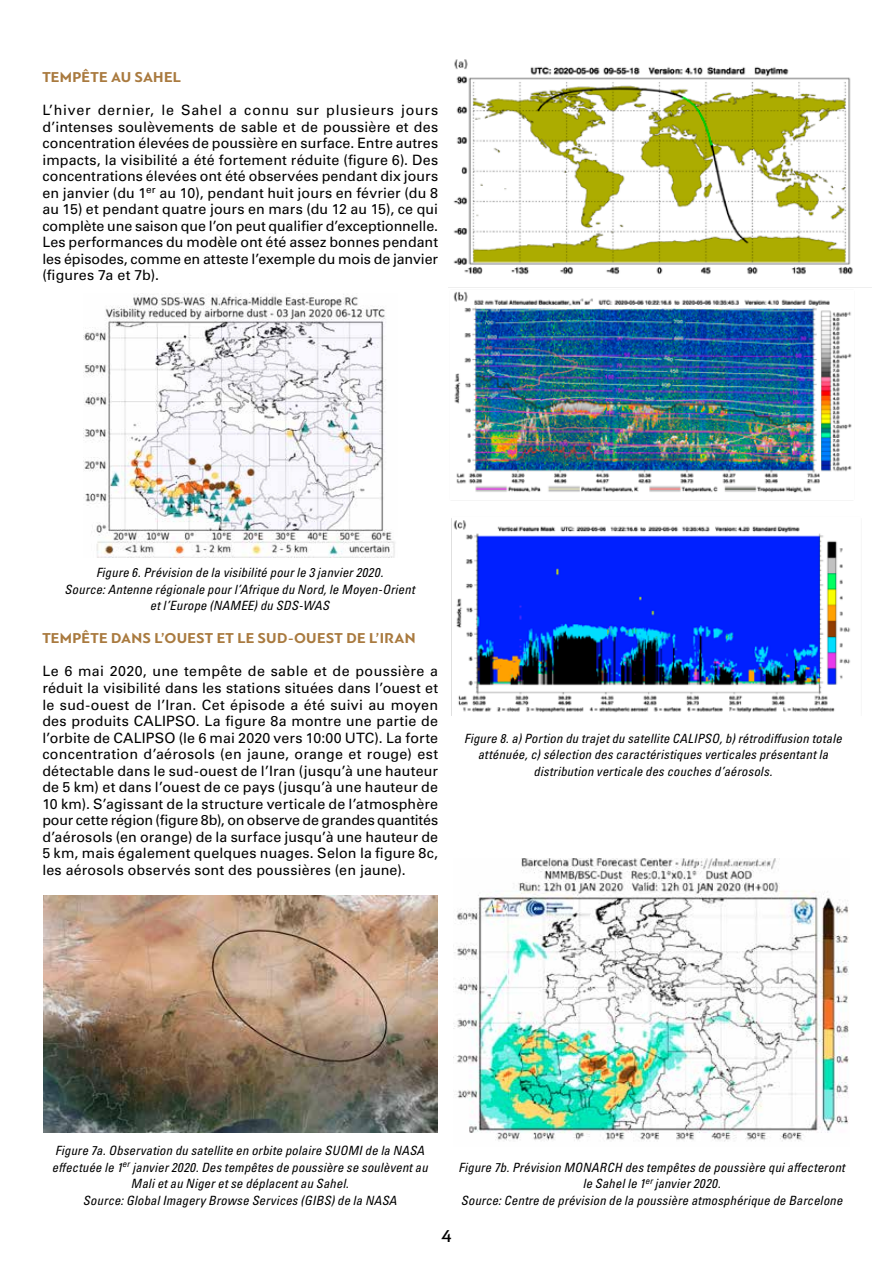
<style>
.page{position:relative;width:893px;height:1263px;background:#fff}
.page>*{position:absolute;margin:0;border:0;box-sizing:border-box;transform-origin:0 0}
.t1{font:500 18px "PF Bague Sans Pro";color:#000}
.t2{font:700 15px "PF Bague Sans Pro";letter-spacing:.02em;color:#a97a3f}
.t3{font:14.25px/16.5px "Univers LTCYR 55 Roman";letter-spacing:.005em;color:#000;text-align:justify}
.t4{font:12.75px/16.5px "Univers LTCYR 57 Condensed Obl";letter-spacing:.015em;color:#000;text-align:center}
</style>
<div class="page">
<img style="left:448px;top:59px;width:424px;height:656px">
<img style="left:83px;top:293px;width:312px;height:264px">
<img style="left:454px;top:858px;width:395px;height:284px">
<img style="left:43px;top:896px;width:394px;height:237px">
<p class="t2" style="left:42px;top:68px;width:140px">TEMPÊTE AU SAHEL</p>
<p class="t3" style="left:42px;top:101px;width:397px">L’hiver dernier, le Sahel a connu sur plusieurs jours d’intenses soulèvements de sable et de poussière et des concentration élevées de poussière en surface. Entre autres impacts, la visibilité a été fortement réduite (figure 6). Des concentrations élevées ont été observées pendant dix jours en janvier (du 1<sup>er</sup> au 10), pendant huit jours en février (du 8 au 15) et pendant quatre jours en mars (du 12 au 15), ce qui complète une saison que l’on peut qualifier d’exceptionnelle.<br>Les performances du modèle ont été assez bonnes pendant les épisodes, comme en atteste l’exemple du mois de janvier (figures 7a et 7b).</p>
<p class="t4" style="left:65px;top:564px;width:351px">Figure 6. Prévision de la visibilité pour le 3 janvier 2020.<br>Source: Antenne régionale pour l’Afrique du Nord, le Moyen-Orient et l’Europe (NAMEE) du SDS-WAS</p>
<p class="t2" style="left:42px;top:629px;width:375px">TEMPÊTE DANS L’OUEST ET LE SUD-OUEST DE L’IRAN</p>
<p class="t3" style="left:42px;top:662px;width:397px">Le 6 mai 2020, une tempête de sable et de poussière a réduit la visibilité dans les stations situées dans l’ouest et le sud-ouest de l’Iran. Cet épisode a été suivi au moyen des produits CALIPSO. La figure 8a montre une partie de l’orbite de CALIPSO (le 6 mai 2020 vers 10:00 UTC). La forte concentration d’aérosols (en jaune, orange et rouge) est détectable dans le sud-ouest de l’Iran (jusqu’à une hauteur de 5 km) et dans l’ouest de ce pays (jusqu’à une hauteur de 10 km). S’agissant de la structure verticale de l’atmosphère pour cette région (figure 8b), on observe de grandes quantités d’aérosols (en orange) de la surface jusqu’à une hauteur de 5 km, mais également quelques nuages. Selon la figure 8c, les aérosols observés sont des poussières (en jaune).</p>
<p class="t4" style="left:464px;top:729px;width:379px">Figure 8. a) Portion du trajet du satellite CALIPSO, b) rétrodiffusion totale atténuée, c) sélection des caractéristiques verticales présentant la distribution verticale des couches d’aérosols.</p>
<p class="t4" style="left:52px;top:1142px;width:377px">Figure 7a. Observation du satellite en orbite polaire SUOMI de la NASA effectuée le 1<sup>er</sup> janvier 2020. Des tempêtes de poussière se soulèvent au Mali et au Niger et se déplacent au Sahel.<br>Source: Global Imagery Browse Services (GIBS) de la NASA</p>
<p class="t4" style="left:459px;top:1158px;width:388px">Figure 7b. Prévision MONARCH des tempêtes de poussière qui affecteront le Sahel le 1<sup>er</sup> janvier 2020.<br>Source: Centre de prévision de la poussière atmosphérique de Barcelone</p>
<p class="t1" style="left:441px;top:1226px;width:12px">4</p>
</div>
